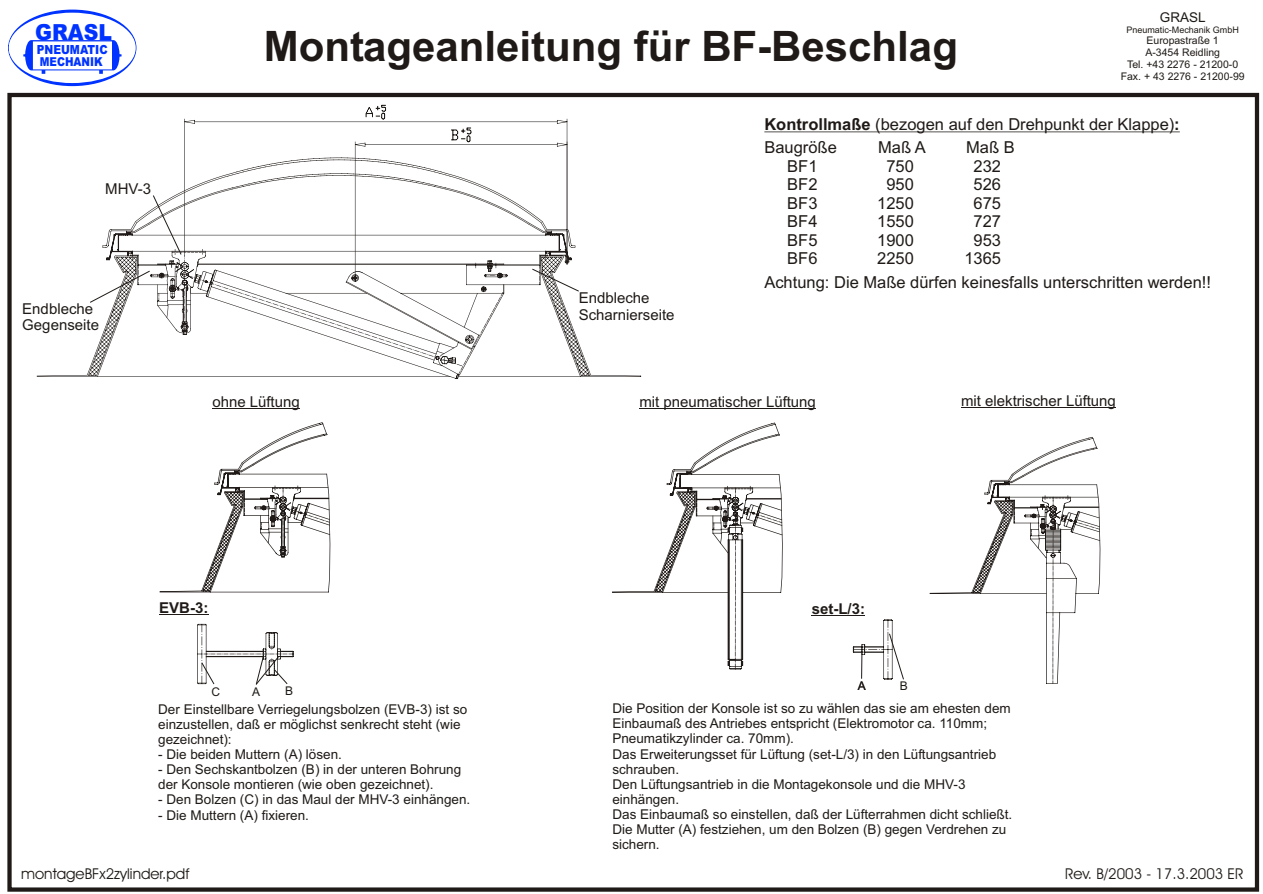
<style>
.page{position:relative;width:1263px;height:894px;background:#fff}
.page>*{position:absolute;margin:0;border:0;box-sizing:border-box;transform-origin:0 0}
.t1{font:700 42px "Arial";color:#1f1a17}
.t2{font:900 22.2px "Arial";color:#03f;scale:.92 1}
.t3{font:16.5px/23.4px "Arial";color:#1f1a17}
.t4{font:15px/16.8px "Arial";color:#1f1a17}
.t5{font:15px "Avant Garde Bk BT";color:#1f1a17}
.t6{font:700 15px "Arial";color:#1f1a17}
.t7{font:13.5px/15.1px "Arial";color:#1f1a17}
.t8{font:900 12.6px "Arial";color:#03f;scale:.85 1}
.t9{font:900 12.3px "Arial";color:#03f;scale:.84 1}
.t10{font:12px "Arial";color:#1f1a17}
.t11{font:10.5px/11.7px "Arial";color:#1f1a17;text-align:center}
.t12{font:9px "Arial";color:#1f1a17}
.s1{font-weight:700}
</style>
<div class="page">
<div style="left:7px;top:93px;width:1252px;height:799px;border:4px solid #1f1a17"></div>
<hr style="left:639px;top:408px;width:177px;height:1px;background:#1f1a17">
<hr style="left:212px;top:408px;width:88px;height:1px;background:#1f1a17">
<hr style="left:961px;top:407px;width:155px;height:1px;background:#1f1a17">
<hr style="left:812px;top:615px;width:53px;height:1px;background:#1f1a17">
<hr style="left:159px;top:614px;width:49px;height:1px;background:#1f1a17">
<svg style="left:853px;top:619px;width:51px;height:61px"></svg>
<hr style="left:764px;top:132px;width:111px;height:1px;background:#1f1a17">
<hr style="left:875px;top:132px;width:299px;height:1px;background:#1f1a17">
<svg style="left:160px;top:422px;width:170px;height:170px"></svg>
<svg style="left:612px;top:423px;width:171px;height:247px"></svg>
<svg style="left:930px;top:437px;width:170px;height:247px"></svg>
<svg style="left:37px;top:105px;width:542px;height:274px"></svg>
<svg style="left:197px;top:624px;width:97px;height:61px"></svg>
<svg style="left:8px;top:10px;width:128px;height:76px"></svg>
<h2 class="t2" style="left:35px;top:25px;width:85px">GRASL</h2>
<p class="t8" style="left:37px;top:45px;width:85px">PNEUMATIC</p>
<p class="t9" style="left:40px;top:57px;width:76px">MECHANIK</p>
<p class="t4" style="left:105px;top:181px;width:47px">MHV-3</p>
<p class="t4" style="left:22px;top:301px;width:78px">Endbleche<br>Gegenseite</p>
<h1 class="t1" style="left:264px;top:31px;width:696px">Montageanleitung für BF-Beschlag</h1>
<p class="t7" style="left:1160px;top:11px;width:47px">GRASL</p>
<p class="t12" style="left:1126px;top:26px;width:114px">Pneumatic-Mechanik GmbH</p>
<p class="t11" style="left:1121px;top:36px;width:126px">Europastraße 1<br>A-3454 Reidling<br>Tel. +43 2276 - 21200-0<br>Fax. + 43 2276 - 21200-99</p>
<p class="t4" style="left:579px;top:291px;width:97px">Endbleche<br>Scharnierseite</p>
<p class="t3" style="left:764px;top:114px;width:417px"><span class="s1">Kontrollmaße</span> (bezogen auf den Drehpunkt der Klappe)<span class="s1">:<br></span>Baugröße</p>
<p class="t3" style="left:878px;top:138px;width:49px">Maß A</p>
<p class="t3" style="left:966px;top:138px;width:50px">Maß B</p>
<p class="t3" style="left:787px;top:156px;width:32px">BF1</p>
<p class="t3" style="left:886px;top:156px;width:29px">750</p>
<p class="t3" style="left:974px;top:156px;width:29px">232</p>
<p class="t3" style="left:787px;top:174px;width:32px">BF2</p>
<p class="t3" style="left:886px;top:174px;width:29px">950</p>
<p class="t3" style="left:974px;top:174px;width:29px">526</p>
<p class="t3" style="left:787px;top:193px;width:32px">BF3</p>
<p class="t3" style="left:877px;top:193px;width:38px">1250</p>
<p class="t3" style="left:974px;top:193px;width:29px">675</p>
<p class="t3" style="left:787px;top:211px;width:32px">BF4</p>
<p class="t3" style="left:877px;top:211px;width:38px">1550</p>
<p class="t3" style="left:974px;top:211px;width:29px">727</p>
<p class="t3" style="left:787px;top:230px;width:32px">BF5</p>
<p class="t3" style="left:877px;top:230px;width:38px">1900</p>
<p class="t3" style="left:974px;top:230px;width:29px">953</p>
<p class="t3" style="left:787px;top:248px;width:32px">BF6</p>
<p class="t3" style="left:877px;top:248px;width:38px">2250</p>
<p class="t3" style="left:764px;top:248px;width:448px;text-align:center">1365<br>Achtung: Die Maße dürfen keinesfalls unterschritten werden!!</p>
<p class="t4" style="left:212px;top:395px;width:89px">ohne Lüftung</p>
<p class="t4" style="left:639px;top:395px;width:178px">mit pneumatischer Lüftung</p>
<p class="t4" style="left:961px;top:394px;width:156px">mit elektrischer Lüftung</p>
<p class="t6" style="left:159px;top:602px;width:51px">EVB-3:</p>
<p class="t6" style="left:812px;top:603px;width:55px">set-L/3:</p>
<p class="t10" style="left:212px;top:687px;width:10px">C</p>
<p class="t10" style="left:252px;top:687px;width:10px">A</p>
<p class="t10" style="left:285px;top:687px;width:10px">B</p>
<p class="t10" style="left:858px;top:681px;width:10px">A</p>
<p class="t10" style="left:900px;top:681px;width:10px">B</p>
<p class="t7" style="left:158px;top:703px;width:311px">Der Einstellbare Verriegelungsbolzen (EVB-3) ist so einzustellen, daß er möglichst senkrecht steht (wie gezeichnet):</p>
<p class="t7" style="left:158px;top:748px;width:185px">- Die beiden Muttern (A) lösen.</p>
<p class="t7" style="left:158px;top:793px;width:314px">- Den Bolzen (C) in das Maul der MHV-3 einhängen.</p>
<p class="t7" style="left:158px;top:808px;width:152px">- Die Muttern (A) fixieren.</p>
<p class="t7" style="left:158px;top:763px;width:305px">- Den Sechskantbolzen (B) in der unteren Bohrung der Konsole montieren (wie oben gezeichnet).</p>
<p class="t7" style="left:612px;top:702px;width:401px">Die Position der Konsole ist so zu wählen das sie am ehesten dem Einbaumaß des Antriebes entspricht (Elektromotor ca. 110mm; Pneumatikzylinder ca. 70mm).<br>Das Erweiterungsset für Lüftung (set-L/3) in den Lüftungsantrieb schrauben.<br>Den Lüftungsantrieb in die Montagekonsole und die MHV-3 einhängen.<br>Das Einbaumaß so einstellen, daß der Lüfterrahmen dicht schließt.<br>Die Mutter (A) festziehen, um den Bolzen (B) gegen Verdrehen zu sichern.</p>
<p class="t5" style="left:21px;top:867px;width:170px">montageBFx2zylinder.pdf</p>
<p class="t5" style="left:1065px;top:867px;width:180px">Rev. B/2003 - 17.3.2003 ER</p>
</div>
